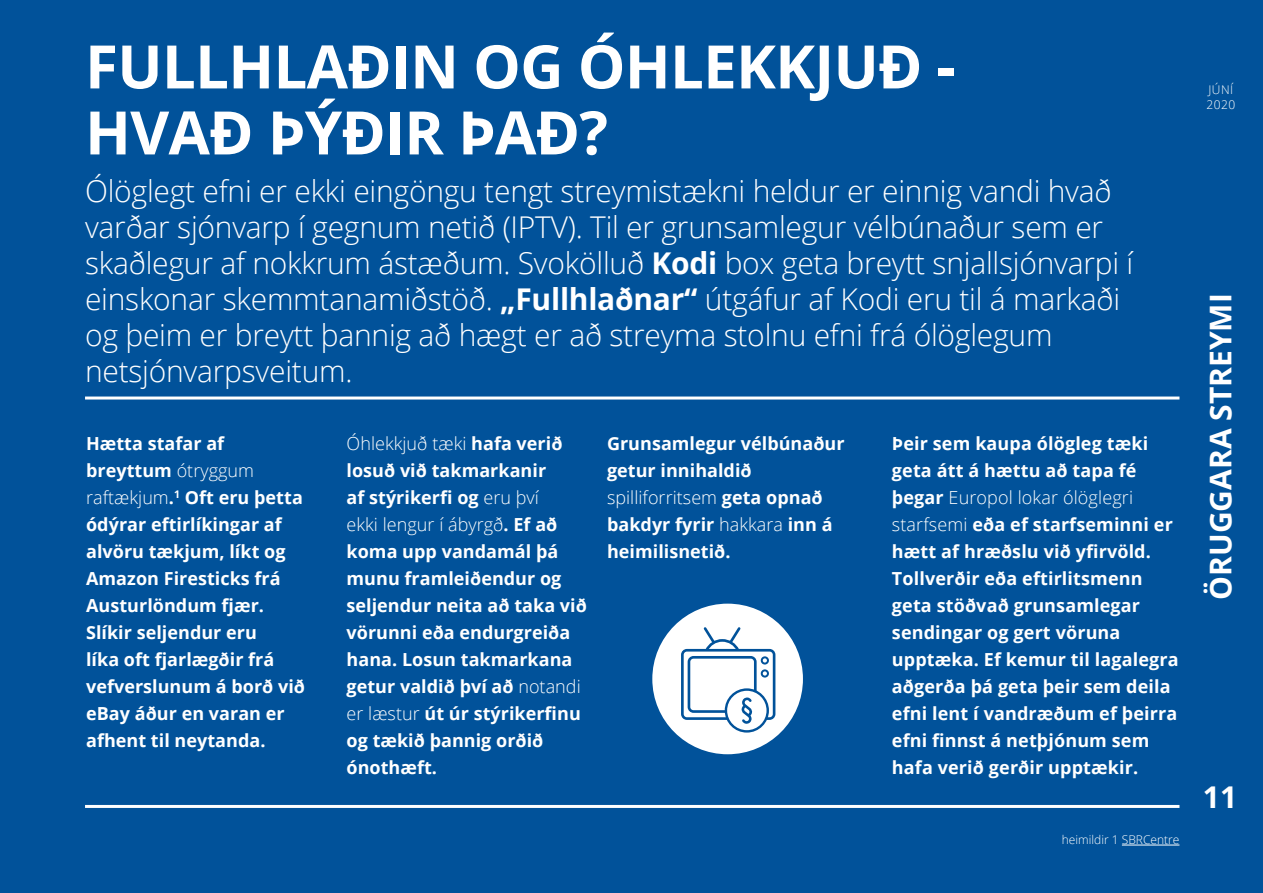
<style>
.page{position:relative;width:1263px;height:893px;background:#01529a}
.page>*{position:absolute;margin:0;border:0;box-sizing:border-box;transform-origin:0 0}
.t1{font:700 60px/66px "Open Sans";letter-spacing:-.01em;color:#fff}
.t2{font:300 30px/36px "Open Sans";letter-spacing:-.01em;color:#fff}
.t3{font:700 30px "Open Sans";color:#fff}
.t4{font:700 18px/27px "Open Sans";color:#fff}
.t5{font:300 12px "Open Sans";color:#fff}
.t6{font:300 12px/15px "Open Sans";letter-spacing:.04em;color:#fff}
.s1{font-weight:700}
.s2{font-weight:300}
</style>
<div class="page">
<hr style="left:85px;top:805px;width:1094px;height:3px;background:#fff">
<hr style="left:1122px;top:845px;width:57px;height:1px;background:#fff">
<hr style="left:85px;top:396px;width:1094px;height:3px;background:#fff">
<div style="left:652px;top:604px;width:151px;height:150px;background:#fff;border-radius:50%"></div>
<svg style="left:726px;top:690px;width:42px;height:41px"></svg>
<div style="left:725px;top:688px;width:44px;height:45px;border:2px solid #01529a;border-radius:50%"></div>
<svg style="left:681px;top:627px;width:94px;height:97px"></svg>
<h1 class="t1" style="left:85px;top:32px;width:872px">FULLHLAÐIN OG ÓHLEKKJUÐ -<br>HVAÐ ÞÝÐIR ÞAÐ?</h1>
<p class="t2" style="left:85px;top:172px;width:1050px">Ólöglegt efni er ekki eingöngu tengt streymistækni heldur er einnig vandi hvað varðar sjónvarp í gegnum netið (IPTV). Til er grunsamlegur vélbúnaður sem er skaðlegur af nokkrum ástæðum. Svokölluð <span class="s1">Kodi</span> box geta breytt snjallsjónvarpi í einskonar skemmtanamiðstöð. <span class="s1">„Fullhlaðnar“</span> útgáfur af Kodi eru til á markaði og þeim er breytt þannig að hægt er að streyma stolnu efni frá ólöglegum netsjónvarpsveitum.</p>
<p class="t4" style="left:86px;top:429px;width:220px">Hætta stafar af breyttum <span class="s2">ótryggum raftækjum</span>.<sup>1</sup> Oft eru þetta ódýrar eftirlíkingar af alvöru tækjum, líkt og<br>Amazon Firesticks frá<br>Austurlöndum fjær.<br>Slíkir seljendur eru<br>líka oft fjarlægðir frá vefverslunum á borð við eBay áður en varan er afhent til neytanda.</p>
<p class="t4" style="left:347px;top:429px;width:242px"><span class="s2">Óhlekkjuð tæki</span> hafa verið losuð við takmarkanir<br>af stýrikerfi og <span class="s2">eru því<br>ekki lengur í ábyrgð</span>. Ef að koma upp vandamál þá munu framleiðendur og seljendur neita að taka við vörunni eða endurgreiða hana. Losun takmarkana getur valdið því að <span class="s2">notandi er læstur</span> út úr stýrikerfinu og tækið þannig orðið ónothæft.</p>
<p class="t4" style="left:607px;top:429px;width:239px">Grunsamlegur vélbúnaður getur innihaldið <span class="s2">spilliforritsem</span> geta opnað bakdyr fyrir <span class="s2">hakkara</span> inn á heimilisnetið.</p>
<p class="t4" style="left:892px;top:429px;width:288px">Þeir sem kaupa ólögleg tæki geta átt á hættu að tapa fé þegar <span class="s2">Europol lokar ólöglegri starfsemi</span> eða ef starfseminni er hætt af hræðslu við yfirvöld.<br>Tollverðir eða eftirlitsmenn geta stöðvað grunsamlegar sendingar og gert vöruna upptæka. Ef kemur til lagalegra aðgerða þá geta þeir sem deila efni lent í vandræðum ef þeirra efni finnst á netþjónum sem hafa verið gerðir upptækir.</p>
<p class="t5" style="left:1062px;top:831px;width:119px">heimildir 1 SBRCentre</p>
<p class="t6" style="left:1206px;top:82px;width:30px">JÚNÍ<br>2020</p>
<h2 class="t3" style="left:1199px;top:600px;width:308px;rotate:-90deg">ÖRUGGARA STREYMI</h2>
<h2 class="t3" style="left:1203px;top:776px;width:36px">11</h2>
</div>
